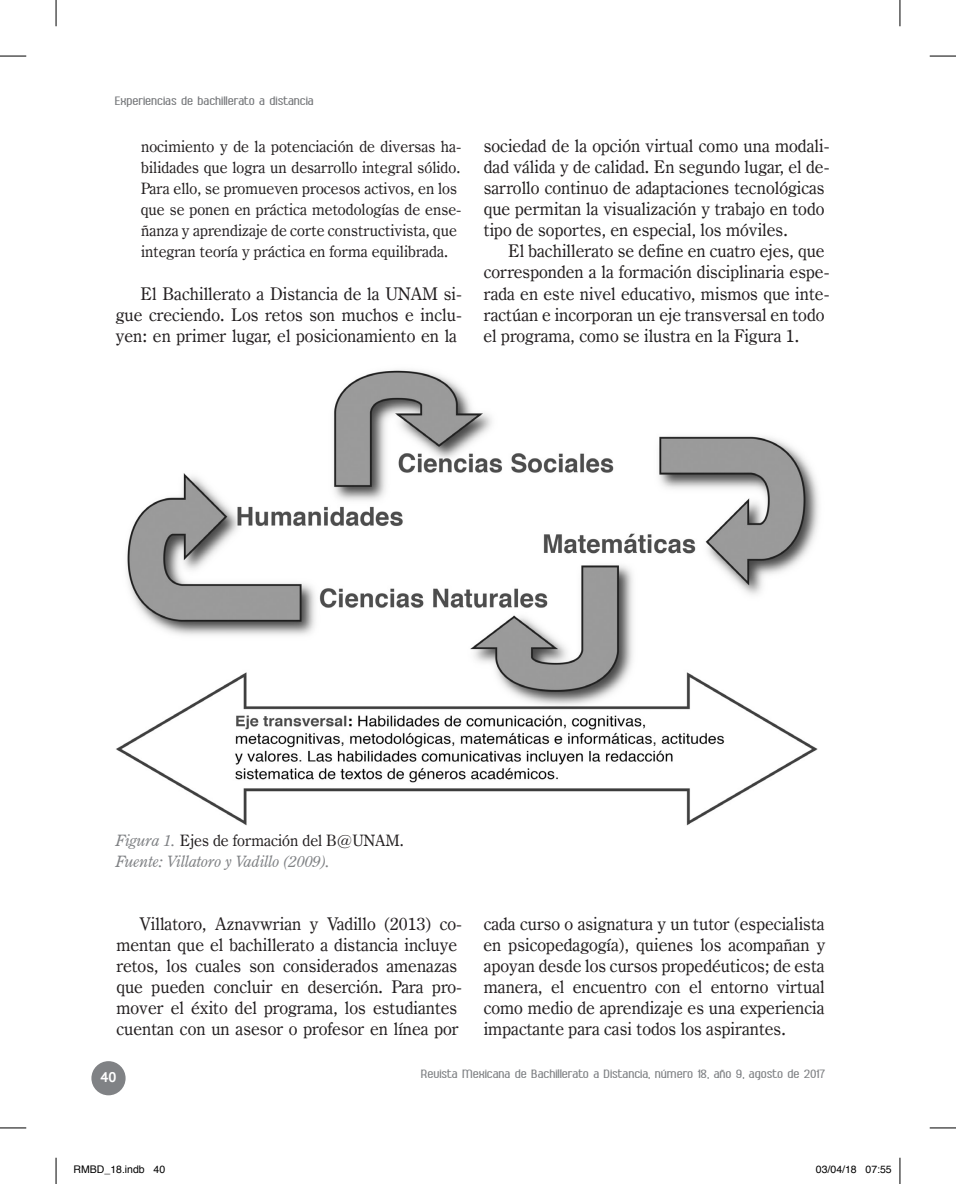
<style>
.page{position:relative;width:956px;height:1184px;background:#fff}
.page>*{position:absolute;margin:0;border:0;box-sizing:border-box;transform-origin:0 0}
.TEXTO2{font:17.5px/21px "Century Oldstyle BT";color:#231f20}
.BANDO{font:15.75px/21px "Century Oldstyle BT";color:#231f20}
.FIGURA_TIT{font:15.75px "Century Oldstyle BT";color:#231f20}
.FIGURA_TIT-2{font:italic 15.75px "Century Oldstyle BT";color:#808285}
.t1{font:700 14px "Ambrosia";color:#808285}
.t2{font:700 14px "Ambrosia";color:#76787b}
.t3{font:700 14px "PT Sans";color:#fff}
.t4{font:10.5px "Helvetica";color:#000}
.s1{font-style:italic;color:#808285}
</style>
<div class="page">
<div style="left:91px;top:1060px;width:35px;height:34px;background:#808285;border-radius:50%"></div>
<img style="left:116px;top:369px;width:703px;height:455px">
<svg style="left:0;top:56px;width:26px;height:1px"></svg>
<svg style="left:929px;top:56px;width:26px;height:1px"></svg>
<svg style="left:0;top:1127px;width:26px;height:1px"></svg>
<svg style="left:929px;top:1127px;width:26px;height:1px"></svg>
<svg style="left:56px;top:0;width:1px;height:26px"></svg>
<svg style="left:56px;top:1157px;width:1px;height:26px"></svg>
<svg style="left:899px;top:0;width:1px;height:26px"></svg>
<svg style="left:899px;top:1157px;width:1px;height:26px"></svg>
<p class="t2" style="left:116px;top:95px;width:200px">Experiencias de bachillerato a distancia</p>
<p class="BANDO" style="left:141px;top:136px;width:322px">nocimiento y de la potenciación de diversas ha&shy;bilidades que logra un desarrollo integral sólido.<br>Para ello, se promueven procesos activos, en los que se ponen en práctica metodologías de ense&shy;ñanza y aprendizaje de corte constructivista, que integran teoría y práctica en forma equilibrada.</p>
<p class="TEXTO2" style="left:116px;top:282px;width:347px;text-align:justify;text-indent:25px">El Bachillerato a Distancia de la UNAM si&shy;gue creciendo. Los retos son muchos e inclu&shy;yen: en primer lugar, el posicionamiento en la</p>
<p class="TEXTO2" style="left:483px;top:135px;width:347px">sociedad de la opción virtual como una modali&shy;dad válida y de calidad. En segundo lugar, el de&shy;sarrollo continuo de adaptaciones tecnológicas que permitan la visualización y trabajo en todo tipo de soportes, en especial, los móviles.</p>
<p class="TEXTO2" style="left:483px;top:240px;width:347px;text-indent:25px">El bachillerato se define en cuatro ejes, que corresponden a la formación disciplinaria espe&shy;rada en este nivel educativo, mismos que inte&shy;ractúan e incorporan un eje transversal en todo el programa, como se ilustra en la Figura 1.</p>
<p class="FIGURA_TIT" style="left:116px;top:830px;width:289px"><span class="s1">Figura 1.</span> Ejes de formación del B@UNAM.</p>
<p class="FIGURA_TIT-2" style="left:116px;top:851px;width:216px">Fuente: Villatoro y Vadillo (2009).</p>
<p class="TEXTO2" style="left:116px;top:912px;width:347px;text-indent:23px">Villatoro, Aznavwrian y Vadillo (2013) co&shy;mentan que el bachillerato a distancia incluye retos, los cuales son considerados amenazas que pueden concluir en deserción. Para pro&shy;mover el éxito del programa, los estudiantes cuentan con un asesor o profesor en línea por</p>
<p class="TEXTO2" style="left:483px;top:912px;width:343px;text-align:justify">cada curso o asignatura y un tutor (especialista en psicopedagogía), quienes los acompañan y apoyan desde los cursos propedéuticos; de esta manera, el encuentro con el entorno virtual como medio de aprendizaje es una experiencia impactante para casi todos los aspirantes.</p>
<p class="t3" style="left:100px;top:1067px;width:17px">40</p>
<p class="t1" style="left:421px;top:1067px;width:405px">Revista Mexicana de Bachillerato a Distancia, número 18, año 9, agosto de 2017</p>
<p class="t4" style="left:74px;top:1161px;width:93px">RMBD_18.indb 40</p>
<p class="t4" style="left:815px;top:1161px;width:77px">03/04/18 07:55</p>
</div>
